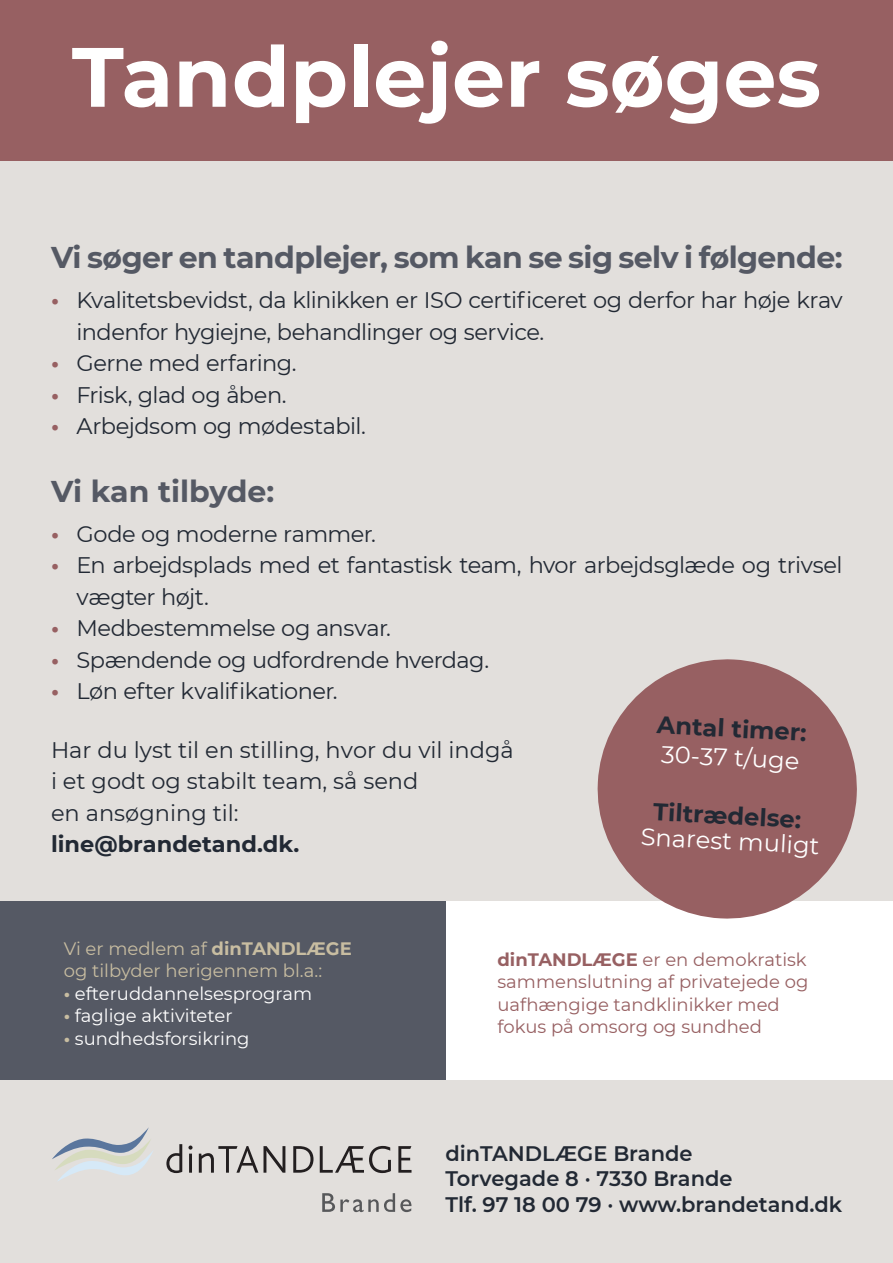
<style>
.page{position:relative;width:893px;height:1263px;background:#e2dfdc}
.page>*{position:absolute;margin:0;border:0;box-sizing:border-box;transform-origin:0 0}
.t1{font:700 84px "Montserrat";color:#fff}
.t2{font:700 30px "Montserrat";letter-spacing:-.02em;color:#555964}
.t3{font:700 30px "Montserrat";color:#555964}
.t4{font:700 24.15px/29px "Montserrat";color:#222934}
.t5{font:24.15px "Montserrat";color:#fff}
.t6{font:22.5px/31.5px "Montserrat";letter-spacing:-.02em;color:#222934}
.t7{font:22.5px/31.5px "Montserrat";color:#222934}
.t8{font:600 21px "Montserrat";color:#222934}
.t9{font:18px/22.5px "Montserrat";color:#976062}
.t10{font:18px "Montserrat";color:#fff}
.t11{font:18px/22.5px "Montserrat";color:#c8bda1}
.s1{font-weight:700;color:#976062}
.s2{font-weight:700}
.s3{font-weight:400;color:#fff}
.s4{font-weight:700;color:#c8bda1}
</style>
<div class="page">
<div style="left:0;top:0;width:893px;height:160px;background:#976062"></div>
<svg style="left:52px;top:1127px;width:101px;height:54px"></svg>
<svg style="left:166px;top:1144px;width:16px;height:29px"></svg>
<hr style="left:189px;top:1153px;width:3px;height:20px;background:#231f20">
<svg style="left:188px;top:1145px;width:5px;height:4px"></svg>
<svg style="left:199px;top:1146px;width:86px;height:27px"></svg>
<svg style="left:293px;top:1146px;width:20px;height:27px"></svg>
<svg style="left:320px;top:1146px;width:71px;height:27px"></svg>
<svg style="left:398px;top:1146px;width:13px;height:27px"></svg>
<svg style="left:322px;top:1193px;width:89px;height:19px"></svg>
<div style="left:0;top:901px;width:446px;height:179px;background:#555964"></div>
<div style="left:446px;top:901px;width:447px;height:179px;background:#fff"></div>
<svg style="left:597px;top:659px;width:260px;height:260px;fill:#976062"></svg>
<p class="t1" style="left:72px;top:16px;width:751px">Tandplejer søges</p>
<p class="t2" style="left:51px;top:236px;width:793px">Vi søger en tandplejer, som kan se sig selv i følgende:</p>
<p class="t6" style="left:77px;top:284px;width:768px;text-indent:-26px"><span class="s1">•</span> Kvalitetsbevidst, da klinikken er ISO certificeret og derfor har høje krav indenfor hygiejne, behandlinger og service.</p>
<p class="t6" style="left:51px;top:347px;width:247px"><span class="s1">•</span> Gerne med erfaring.</p>
<p class="t6" style="left:51px;top:378px;width:237px"><span class="s1">•</span> Frisk, glad og åben.</p>
<p class="t6" style="left:51px;top:410px;width:317px"><span class="s1">•</span> Arbejdsom og mødestabil.</p>
<p class="t3" style="left:51px;top:469px;width:225px">Vi kan tilbyde:</p>
<p class="t6" style="left:51px;top:517px;width:326px"><span class="s1">•</span> Gode og moderne rammer.</p>
<p class="t6" style="left:77px;top:549px;width:768px;text-indent:-26px"><span class="s1">•</span> En arbejdsplads med et fantastisk team, hvor arbejdsglæde og trivsel vægter højt.</p>
<p class="t6" style="left:51px;top:612px;width:341px"><span class="s1">•</span> Medbestemmelse og ansvar.</p>
<p class="t6" style="left:51px;top:643px;width:440px"><span class="s1">•</span> Spændende og udfordrende hverdag.</p>
<p class="t6" style="left:51px;top:675px;width:288px"><span class="s1">•</span> Løn efter kvalifikationer.</p>
<p class="t7" style="left:51px;top:733px;width:464px">Har du lyst til en stilling, hvor du vil indgå i et godt og stabilt team, så send<br>en ansøgning til:<br><span class="s2">line@brandetand.dk.</span></p>
<p class="t4" style="left:658px;top:709px;width:151px;rotate:3deg">Antal timer:<br><span class="s3">30-37 t/uge</span></p>
<p class="t4" style="left:654px;top:796px;width:150px;rotate:3deg">Tiltrædelse:</p>
<p class="t5" style="left:642px;top:820px;width:180px;rotate:3deg">Snarest muligt</p>
<p class="t11" style="left:64px;top:936px;width:290px">Vi er medlem af <span class="s2">dinTANDLÆGE </span>og tilbyder herigennem bl.a.:</p>
<p class="t10" style="left:64px;top:981px;width:250px"><span class="s4">•</span> efteruddannelsesprogram</p>
<p class="t10" style="left:64px;top:1003px;width:170px"><span class="s4">•</span> faglige aktiviteter</p>
<p class="t10" style="left:64px;top:1026px;width:187px"><span class="s4">•</span> sundhedsforsikring</p>
<p class="t9" style="left:497px;top:947px;width:312px"><span class="s2">dinTANDLÆGE</span> er en demokratisk sammenslutning af privatejede og uafhængige tandklinikker med fokus på omsorg og sundhed</p>
<p class="t8" style="left:445px;top:1138px;width:249px">dinTANDLÆGE Brande</p>
<p class="t8" style="left:445px;top:1164px;width:289px">Torvegade 8 · 7330 Brande</p>
<p class="t8" style="left:445px;top:1189px;width:398px">Tlf. 97 18 00 79 · www.brandetand.dk</p>
</div>
